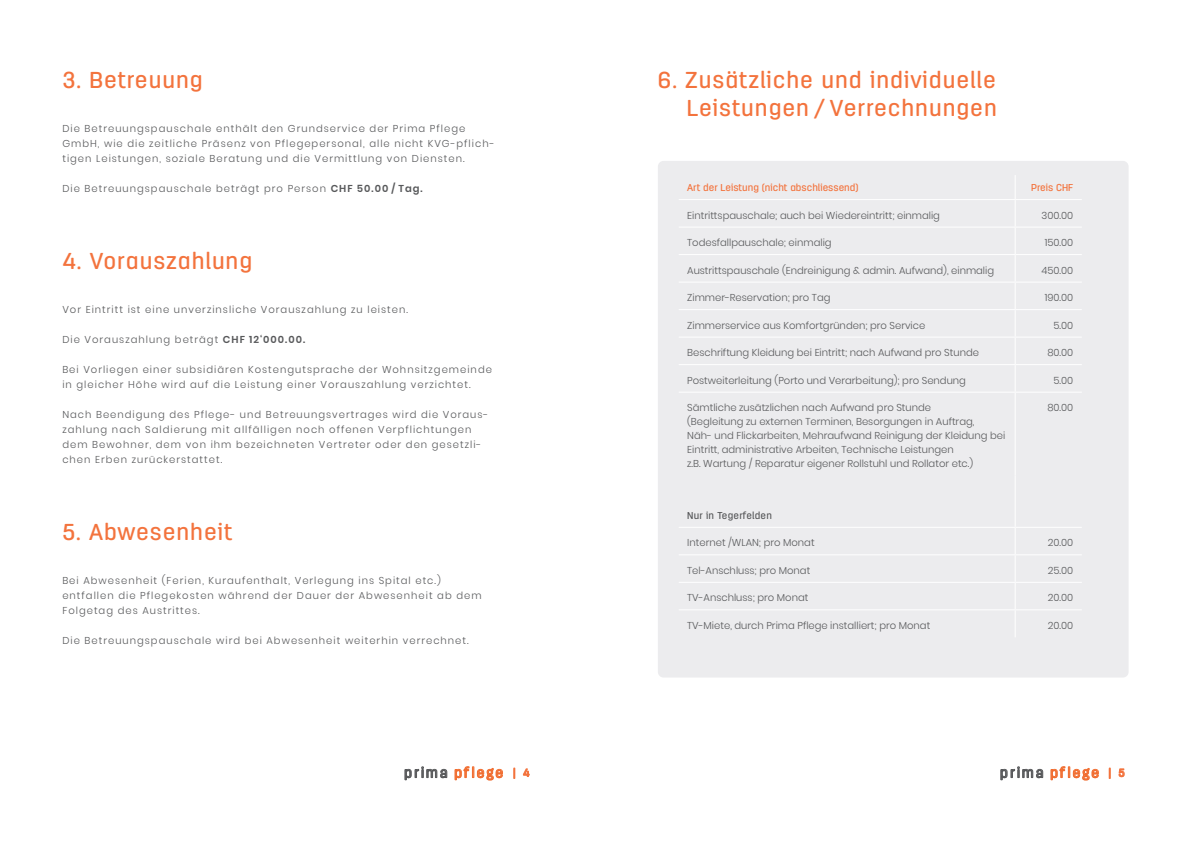
<style>
.page{position:relative;width:1191px;height:842px;background:#fff}
.page>*{position:absolute;margin:0;border:0;box-sizing:border-box;transform-origin:0 0}
.t1{font:500 23px/28px "Antartida Rounded";letter-spacing:.04em;color:#f3733d;text-align:right}
.t2{font:500 14.4px "Antartida Rounded";letter-spacing:.12em;color:#f16d30}
.t3{font:300 10px/15px "Poppins";letter-spacing:.1em;color:#57585a}
.t4{font:300 10px/14px "Poppins";color:#57585a}
.t5{font:500 10px "Antartida Rounded";color:#f3733d}
.t6{font:500 10px "Antartida Rounded";letter-spacing:.02em;color:#57585a}
.s1{font-weight:600}
.s2{color:#57585a}
.s3{font-size:11px;color:#f3733d}
</style>
<div class="page">
<svg style="left:1000px;top:766px;width:43px;height:14px"></svg>
<svg style="left:1050px;top:766px;width:48px;height:14px"></svg>
<svg style="left:404px;top:766px;width:43px;height:14px"></svg>
<svg style="left:454px;top:766px;width:49px;height:14px"></svg>
<div style="left:658px;top:161px;width:470px;height:516px;background:#ececee;border-radius:6px"></div>
<hr style="left:678px;top:199px;width:337px;height:1px;background:#fff">
<hr style="left:1015px;top:199px;width:66px;height:1px;background:#fff">
<hr style="left:678px;top:227px;width:337px;height:1px;background:#fff">
<hr style="left:1015px;top:227px;width:66px;height:1px;background:#fff">
<hr style="left:678px;top:254px;width:337px;height:1px;background:#fff">
<hr style="left:1015px;top:254px;width:66px;height:1px;background:#fff">
<hr style="left:678px;top:282px;width:337px;height:1px;background:#fff">
<hr style="left:1015px;top:282px;width:66px;height:1px;background:#fff">
<hr style="left:678px;top:309px;width:337px;height:1px;background:#fff">
<hr style="left:1015px;top:309px;width:66px;height:1px;background:#fff">
<hr style="left:678px;top:337px;width:337px;height:1px;background:#fff">
<hr style="left:1015px;top:337px;width:66px;height:1px;background:#fff">
<hr style="left:678px;top:364px;width:337px;height:1px;background:#fff">
<hr style="left:1015px;top:364px;width:66px;height:1px;background:#fff">
<hr style="left:678px;top:392px;width:337px;height:1px;background:#fff">
<hr style="left:1015px;top:392px;width:66px;height:1px;background:#fff">
<hr style="left:1014px;top:393px;width:1px;height:83px;background:#fff">
<hr style="left:1014px;top:476px;width:1px;height:51px;background:#fff">
<hr style="left:678px;top:527px;width:337px;height:1px;background:#fff">
<hr style="left:1015px;top:527px;width:66px;height:1px;background:#fff">
<hr style="left:678px;top:554px;width:337px;height:1px;background:#fff">
<hr style="left:1015px;top:554px;width:66px;height:1px;background:#fff">
<hr style="left:678px;top:582px;width:337px;height:1px;background:#fff">
<hr style="left:1015px;top:582px;width:66px;height:1px;background:#fff">
<hr style="left:678px;top:609px;width:337px;height:1px;background:#fff">
<hr style="left:1015px;top:609px;width:66px;height:1px;background:#fff">
<h1 class="t1" style="left:62px;top:66px;width:142px">3. Betreuung</h1>
<p class="t3" style="left:62px;top:121px;width:434px">Die Betreuungspauschale enthält den Grundservice der Prima Pflege<br>GmbH, wie die zeitliche Präsenz von Pflegepersonal, alle nicht KVG-pflich&shy;tigen Leistungen, soziale Beratung und die Vermittlung von Diensten.</p>
<p class="t3" style="left:62px;top:181px;width:362px">Die Betreuungspauschale beträgt pro Person <span class="s1">CHF 50.00 / Tag.</span></p>
<h1 class="t1" style="left:62px;top:247px;width:191px">4. Vorauszahlung</h1>
<p class="t3" style="left:62px;top:302px;width:347px">Vor Eintritt ist eine unverzinsliche Vorauszahlung zu leisten.</p>
<p class="t3" style="left:62px;top:332px;width:244px">Die Vorauszahlung beträgt <span class="s1">CHF 12‘000.00.</span></p>
<p class="t3" style="left:62px;top:362px;width:431px">Bei Vorliegen einer subsidiären Kostengutsprache der Wohnsitzgemeinde in gleicher Höhe wird auf die Leistung einer Vorauszahlung verzichtet.</p>
<p class="t3" style="left:62px;top:407px;width:428px">Nach Beendigung des Pflege- und Betreuungsvertrages wird die Voraus&shy;zahlung nach Saldierung mit allfälligen noch offenen Verpflichtungen dem Bewohner, dem von ihm bezeichneten Vertreter oder den gesetzli&shy;chen Erben zurückerstattet.</p>
<h1 class="t1" style="left:62px;top:518px;width:171px">5. Abwesenheit</h1>
<p class="t3" style="left:62px;top:573px;width:421px">Bei Abwesenheit (Ferien, Kuraufenthalt, Verlegung ins Spital etc.) entfallen die Pflegekosten während der Dauer der Abwesenheit ab dem<br>Folgetag des Austrittes.</p>
<p class="t3" style="left:62px;top:633px;width:408px">Die Betreuungspauschale wird bei Abwesenheit weiterhin verrechnet.</p>
<h1 class="t1" style="left:658px;top:66px;width:340px">6. Zusätzliche und individuelle<br>Leistungen / Verrechnungen</h1>
<p class="t5" style="left:687px;top:182px;width:173px">Art der Leistung (nicht abschliessend)</p>
<p class="t5" style="left:1031px;top:182px;width:44px">Preis CHF</p>
<p class="t4" style="left:687px;top:208px;width:254px">Eintrittspauschale; auch bei Wiedereintritt; einmalig</p>
<p class="t3" style="left:1041px;top:208px;width:33px">300.00</p>
<p class="t4" style="left:687px;top:236px;width:146px">Todesfallpauschale; einmalig</p>
<p class="t3" style="left:1044px;top:235px;width:30px">150.00</p>
<p class="t4" style="left:687px;top:263px;width:308px">Austrittspauschale (Endreinigung &amp; admin. Aufwand), einmalig</p>
<p class="t3" style="left:1041px;top:263px;width:33px">450.00</p>
<p class="t4" style="left:687px;top:291px;width:145px">Zimmer-Reservation; pro Tag</p>
<p class="t3" style="left:1044px;top:290px;width:30px">190.00</p>
<p class="t4" style="left:687px;top:318px;width:240px">Zimmerservice aus Komfortgründen; pro Service</p>
<p class="t3" style="left:1053px;top:318px;width:21px">5.00</p>
<p class="t4" style="left:687px;top:346px;width:293px">Beschriftung Kleidung bei Eintritt; nach Aufwand pro Stunde</p>
<p class="t3" style="left:1047px;top:345px;width:27px">80.00</p>
<p class="t4" style="left:687px;top:373px;width:280px">Postweiterleitung (Porto und Verarbeitung); pro Sendung</p>
<p class="t3" style="left:1053px;top:373px;width:21px">5.00</p>
<p class="t4" style="left:687px;top:401px;width:320px">Sämtliche zusätzlichen nach Aufwand pro Stunde<br>(Begleitung zu externen Terminen, Besorgungen in Auftrag,<br>Näh- und Flickarbeiten, Mehraufwand Reinigung der Kleidung bei Eintritt, administrative Arbeiten, Technische Leistungen<br>z.B. Wartung / Reparatur eigener Rollstuhl und Rollator etc.)</p>
<p class="t3" style="left:1047px;top:400px;width:27px">80.00</p>
<p class="t6" style="left:687px;top:510px;width:86px">Nur in Tegerfelden</p>
<p class="t4" style="left:687px;top:536px;width:129px">Internet /WLAN; pro Monat</p>
<p class="t3" style="left:1047px;top:535px;width:27px">20.00</p>
<p class="t4" style="left:687px;top:563px;width:125px">Tel-Anschluss; pro Monat</p>
<p class="t3" style="left:1047px;top:563px;width:27px">25.00</p>
<p class="t4" style="left:687px;top:591px;width:123px">TV-Anschluss; pro Monat</p>
<p class="t3" style="left:1047px;top:590px;width:27px">20.00</p>
<p class="t4" style="left:687px;top:618px;width:245px">TV-Miete, durch Prima Pflege installiert; pro Monat</p>
<p class="t3" style="left:1047px;top:618px;width:27px">20.00</p>
<h2 class="t2" style="left:404px;top:764px;width:127px"><span class="s2">prima</span> pflege <span class="s3">| 4</span></h2>
<h2 class="t2" style="left:1000px;top:764px;width:126px"><span class="s2">prima</span> pflege <span class="s3">| 5</span></h2>
</div>
